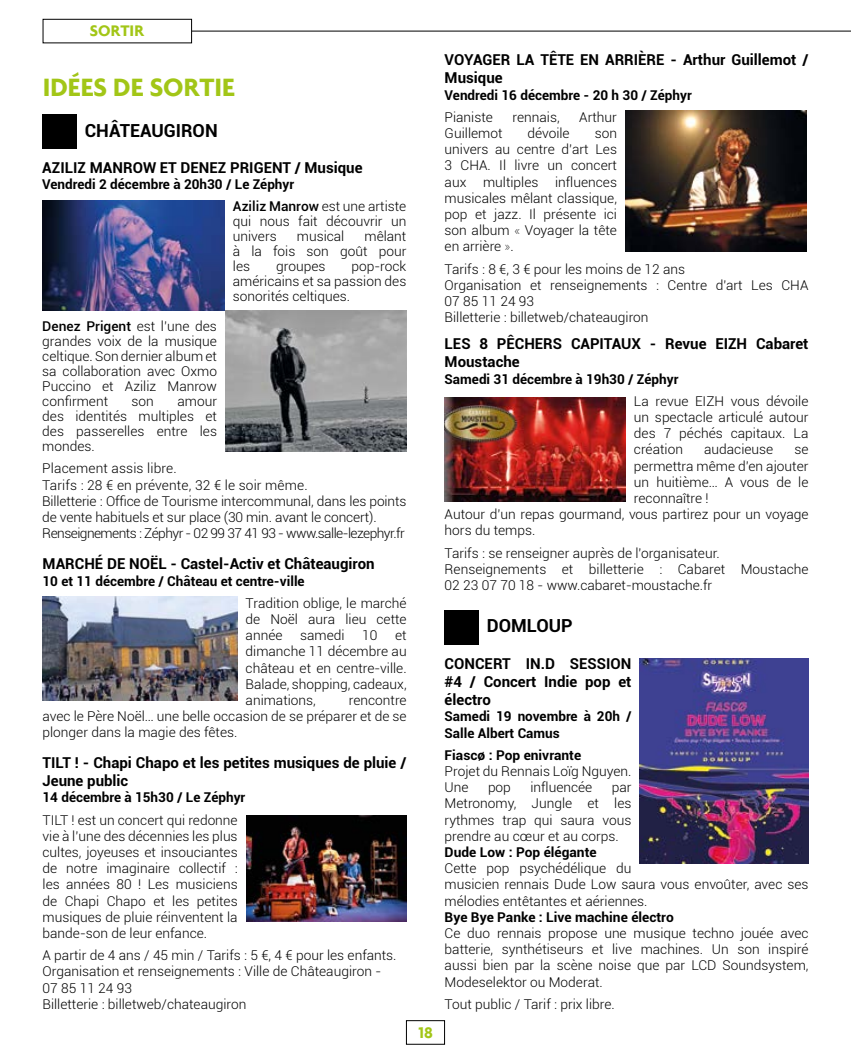
<style>
.page{position:relative;width:851px;height:1063px;background:#fff}
.page>*{position:absolute;margin:0;border:0;box-sizing:border-box;transform-origin:0 0}
.t1{font:700 27px "Agenda";color:#a2c617}
.t2{font:700 18px "Roboto";color:#000}
.t3{font:700 16.5px "Agenda";color:#a2c617}
.t4{font:700 15px/18px "Roboto";color:#000}
.t5{font:300 13.5px/16.2px "Roboto";color:#000;text-align:justify}
.t6{font:700 13.5px/22.2px "Roboto";color:#000}
.s1{font-weight:500}
.s2{font-weight:300}
.s3{font-weight:100}
</style>
<div class="page">
<div style="left:406px;top:1020px;width:38px;height:24px;border:1px solid #000"></div>
<hr style="left:43px;top:31px;width:807px;height:1px;background:#000">
<div style="left:43px;top:19px;width:148px;height:24px;background:#fff"></div>
<div style="left:43px;top:19px;width:149px;height:24px;border:1px solid #000"></div>
<div style="left:42px;top:115px;width:34px;height:34px;background:#000"></div>
<img style="left:246px;top:816px;width:160px;height:106px">
<img style="left:43px;top:596px;width:194px;height:105px">
<img style="left:43px;top:201px;width:181px;height:109px">
<img style="left:225px;top:310px;width:181px;height:142px">
<div style="left:444px;top:610px;width:34px;height:34px;background:#000"></div>
<img style="left:640px;top:658px;width:167px;height:206px">
<img style="left:444px;top:398px;width:181px;height:104px">
<img style="left:625px;top:111px;width:181px;height:141px">
<p class="t3" style="left:90px;top:20px;width:55px">SORTIR</p>
<h1 class="t1" style="left:43px;top:71px;width:194px">IDÉES DE SORTIE</h1>
<h2 class="t2" style="left:85px;top:118px;width:134px">CHÂTEAUGIRON</h2>
<p class="t4" style="left:42px;top:158px;width:322px">AZILIZ MANROW ET DENEZ PRIGENT / Musique</p>
<p class="t6" style="left:233px;top:173px;width:175px;text-indent:-190px">Vendredi 2 décembre à 20h30 / Le Zéphyr<br><span class="s1">Aziliz Manrow</span> <span class="s2">est une artiste</span></p>
<p class="t5" style="left:233px;top:213px;width:175px;line-height:15px">qui nous fait découvrir un univers</p>
<p class="t5" style="left:233px;top:228px;width:175px;line-height:15px;text-indent:132px">mêlant à la fois son goût pour les</p>
<p class="t5" style="left:297px;top:228px;width:49px">musical</p>
<p class="t5" style="left:233px;top:258px;width:175px;line-height:15px;text-indent:119px">pop-rock américains et sa passion des sonorités celtiques.</p>
<p class="t5" style="left:276px;top:258px;width:51px">groupes</p>
<p class="t5" style="left:42px;top:318px;width:176px;line-height:15px"><span class="s1">Denez Prigent</span> est l’une des grandes voix de la musique celtique. Son dernier album et sa collaboration avec Oxmo Puccino et Aziliz Manrow confirment</p>
<p class="t5" style="left:42px;top:393px;width:176px;line-height:15px;text-indent:135px">amour des identités multiples et des passerelles entre les mondes.</p>
<p class="t5" style="left:42px;top:460px;width:365px;text-align:left">Placement assis libre.<br>Tarifs : 28 € en prévente, 32 € le soir même.<br>Billetterie : Office de Tourisme intercommunal, dans les points de vente habituels et sur place (30 min. avant le concert).<br>Renseignements : Zéphyr - 02 99 37 41 93 - www.salle-lezephyr.fr</p>
<p class="t5" style="left:132px;top:393px;width:24px">son</p>
<p class="t4" style="left:43px;top:554px;width:333px">MARCHÉ DE NOËL - Castel-Activ et Châteaugiron</p>
<p class="t6" style="left:43px;top:569px;width:263px">10 et 11 décembre / Château et centre-ville</p>
<p class="t5" style="left:245px;top:594px;width:162px">Tradition oblige, le marché de Noël aura lieu cette année</p>
<p class="t5" style="left:300px;top:627px;width:46px">samedi</p>
<p class="t5" style="left:362px;top:627px;width:17px">10</p>
<p class="t5" style="left:245px;top:627px;width:162px;text-indent:149px">et dimanche 11 décembre au château et en centre-ville.<br>Balade, shopping, cadeaux, animations,</p>
<p class="t5" style="left:43px;top:692px;width:365px;text-indent:306px">rencontre avec le Père Noël… une belle occasion de se préparer et de se plonger dans la magie des fêtes.</p>
<p class="t4" style="left:43px;top:753px;width:365px">TILT ! - Chapi Chapo et les petites musiques de pluie /<br>Jeune public</p>
<p class="t6" style="left:43px;top:786px;width:204px">14 décembre à 15h30 / Le Zéphyr</p>
<p class="t5" style="left:43px;top:811px;width:197px">TILT ! est un concert qui redonne vie à l’une des décennies les plus cultes, joyeuses et insouciantes de notre imaginaire collectif : les années 80 ! Les musiciens de Chapi Chapo et les petites musiques de pluie réinventent la bande-son de leur enfance.</p>
<p class="t5" style="left:43px;top:947px;width:355px;text-align:left">A partir de 4 ans / 45 min / Tarifs : 5 €, 4 € pour les enfants.<br>Organisation et renseignements : Ville de Châteaugiron - 07 85 11 24 93<br>Billetterie : billetweb/chateaugiron</p>
<p class="t3" style="left:418px;top:1022px;width:16px">18</p>
<p class="t4" style="left:444px;top:51px;width:365px">VOYAGER LA TÊTE EN ARRIÈRE - Arthur Guillemot /<br>Musique</p>
<p class="t6" style="left:444px;top:83px;width:248px">Vendredi 16 décembre - 20 h 30 / Zéphyr</p>
<p class="t5" style="left:444px;top:109px;width:50px">Pianiste</p>
<p class="t5" style="left:512px;top:109px;width:49px">rennais,</p>
<p class="t5" style="left:579px;top:109px;width:39px">Arthur</p>
<p class="t5" style="left:444px;top:125px;width:59px">Guillemot</p>
<p class="t5" style="left:527px;top:125px;width:44px">dévoile</p>
<p class="t5" style="left:444px;top:125px;width:174px;text-indent:150px">son univers au centre d’art Les 3 CHA. Il livre un concert aux multiples influences musicales mêlant classique, pop et jazz. Il présente ici son album <span class="s3">«</span> Voyager la tête en arrière <span class="s3">»</span>.</p>
<p class="t5" style="left:444px;top:260px;width:365px;text-align:left">Tarifs : 8 €, 3 € pour les moins de 12 ans<br>Organisation et renseignements : Centre d'art Les CHA 07 85 11 24 93<br>Billetterie : billetweb/chateaugiron</p>
<p class="t4" style="left:444px;top:334px;width:365px">LES 8 PÊCHERS CAPITAUX - Revue EIZH Cabaret<br>Moustache</p>
<p class="t6" style="left:444px;top:367px;width:235px">Samedi 31 décembre à 19h30 / Zéphyr</p>
<p class="t5" style="left:634px;top:392px;width:176px">La revue EIZH vous dévoile un spectacle articulé autour des 7 péchés capitaux. La création</p>
<p class="t5" style="left:704px;top:441px;width:71px">audacieuse</p>
<p class="t5" style="left:794px;top:441px;width:16px">se</p>
<p class="t5" style="left:634px;top:457px;width:176px">permettra même d’en ajouter</p>
<p class="t5" style="left:634px;top:473px;width:176px">un huitième… A vous de le</p>
<p class="t5" style="left:634px;top:490px;width:76px">reconnaître !</p>
<p class="t5" style="left:444px;top:506px;width:365px">Autour d’un repas gourmand, vous partirez pour un voyage</p>
<p class="t5" style="left:444px;top:522px;width:92px">hors du temps.</p>
<p class="t5" style="left:444px;top:544px;width:365px;text-align:left">Tarifs : se renseigner auprès de l'organisateur.<br>Renseignements et billetterie : Cabaret Moustache<br>02 23 07 70 18 - www.cabaret-moustache.fr</p>
<h2 class="t2" style="left:486px;top:613px;width:87px">DOMLOUP</h2>
<p class="t4" style="left:444px;top:654px;width:188px;text-align:justify">CONCERT IN.D SESSION #4 / Concert Indie pop et électro</p>
<p class="t6" style="left:444px;top:708px;width:188px;line-height:16.2px">Samedi 19 novembre à 20h /<br>Salle Albert Camus</p>
<p class="t6" style="left:444px;top:743px;width:138px">Fiascø : Pop enivrante</p>
<p class="t5" style="left:444px;top:763px;width:188px">Projet du Rennais Loïg Nguyen.<br>Une</p>
<p class="t5" style="left:488px;top:779px;width:24px">pop</p>
<p class="t5" style="left:530px;top:779px;width:63px">influencée</p>
<p class="t5" style="left:444px;top:779px;width:188px;text-indent:167px">par Metronomy, Jungle et les rythmes trap qui saura vous prendre au cœur et au corps.</p>
<p class="t6" style="left:444px;top:841px;width:153px">Dude Low : Pop élégante</p>
<p class="t5" style="left:444px;top:860px;width:365px;text-align:left">Cette pop psychédélique du<br>musicien rennais Dude Low saura vous envoûter, avec ses mélodies entêtantes et aériennes.</p>
<p class="t6" style="left:444px;top:905px;width:230px">Bye Bye Panke : Live machine électro</p>
<p class="t5" style="left:444px;top:925px;width:365px">Ce duo rennais propose une musique techno jouée avec batterie, synthétiseurs et live machines. Un son inspiré aussi bien par la scène noise que par LCD Soundsystem, Modeselektor ou Moderat.</p>
<p class="t5" style="left:444px;top:995px;width:172px">Tout public / Tarif : prix libre.</p>
</div>
